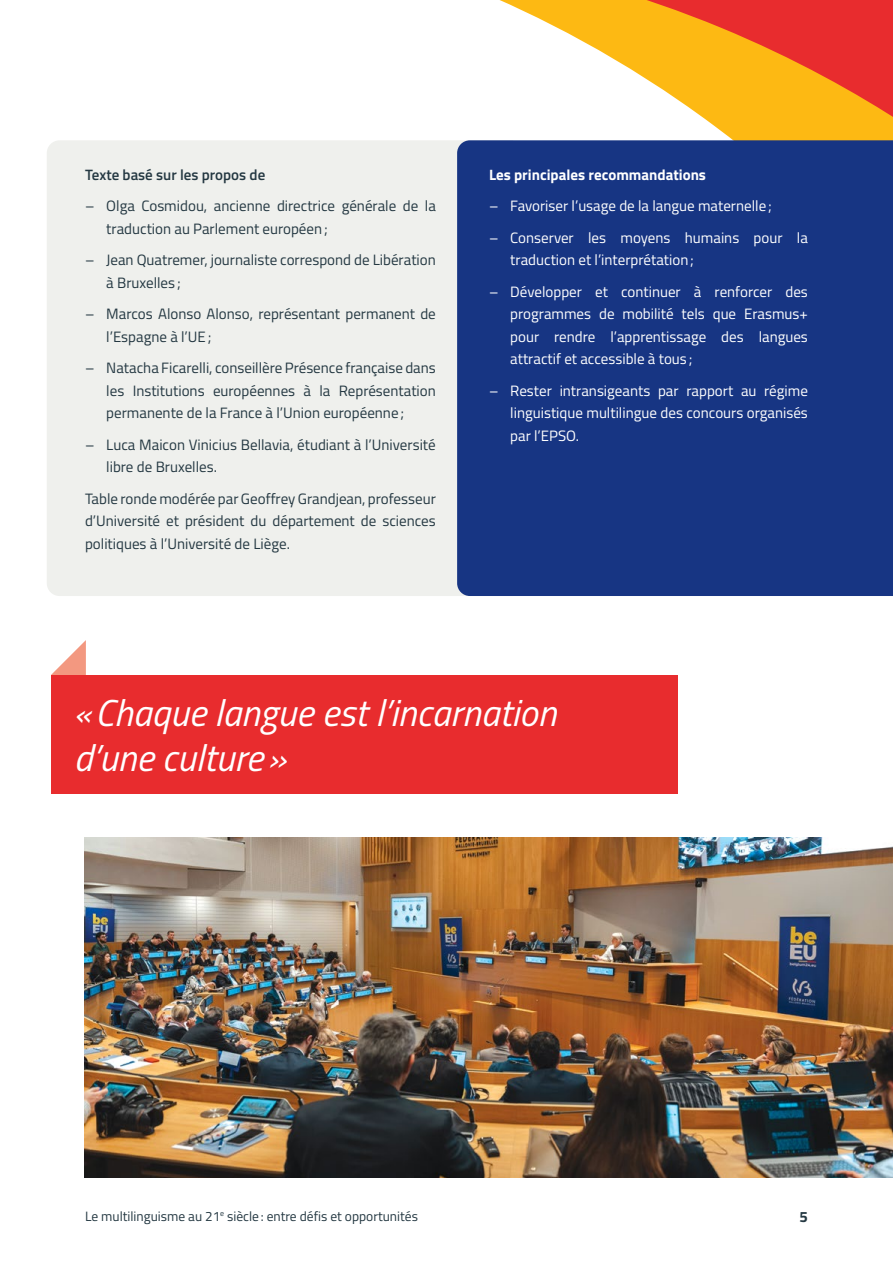
<style>
.page{position:relative;width:893px;height:1263px;background:#fff}
.page>*{position:absolute;margin:0;border:0;box-sizing:border-box;transform-origin:0 0}
.t1{font:italic 37.5px/45px "Titillium";color:#fff}
.t2{font:15px/22.5px "Titillium";color:#243842}
.t3{font:15px/22.5px "Titillium";color:#fff;text-align:justify}
.t4{font:700 15px "Titillium";color:#fff}
.t5{font:600 15px "Titillium";color:#243842}
.t6{font:700 15px "Titillium";color:#243842}
.t7{font:13.5px "Titillium";color:#243842}
</style>
<div class="page">
<img style="left:84px;top:838px;width:809px;height:340px">
<svg style="left:500px;top:0;width:393px;height:140px"></svg>
<svg style="left:602px;top:0;width:291px;height:125px;background:#f58f38"></svg>
<div style="left:47px;top:140px;width:410px;height:456px;background:#eff0ed"></div>
<div style="left:457px;top:140px;width:436px;height:456px;background:#173583"></div>
<div style="left:51px;top:675px;width:626px;height:119px;background:#e82c2e"></div>
<svg style="left:51px;top:640px;width:35px;height:35px"></svg>
<p class="t5" style="left:85px;top:163px;width:182px">Texte basé sur les propos de</p>
<p class="t2" style="left:106px;top:194px;width:331px;text-indent:-21px">– Olga Cosmidou, ancienne directrice générale de la traduction au Parlement européen;</p>
<p class="t2" style="left:106px;top:248px;width:331px;text-indent:-21px">– Jean Quatremer, journaliste correspond de Libération à Bruxelles ;</p>
<p class="t2" style="left:106px;top:302px;width:331px;text-indent:-21px">– Marcos Alonso Alonso, représentant permanent de l’Espagne à l’UE;</p>
<p class="t2" style="left:106px;top:356px;width:331px;text-align:justify;text-indent:-21px">– Natacha Ficarelli, conseillère Présence française dans les Institutions européennes à la Représentation permanente de la France à l’Union européenne;</p>
<p class="t2" style="left:106px;top:432px;width:331px;text-indent:-21px">– Luca Maicon Vinicius Bellavia, étudiant à l’Université libre de Bruxelles.</p>
<p class="t2" style="left:85px;top:486px;width:352px;text-align:justify">Table ronde modérée par Geoffrey Grandjean, professeur d’Université et président du département de sciences politiques à l’Université de Liège.</p>
<p class="t4" style="left:489px;top:163px;width:219px">Les principales recommandations</p>
<p class="t3" style="left:489px;top:194px;width:284px">– Favoriser l’usage de la langue maternelle;</p>
<p class="t3" style="left:510px;top:225px;width:299px;text-indent:-21px">– Conserver les moyens humains pour la traduction et l’interprétation;</p>
<p class="t3" style="left:510px;top:279px;width:299px;text-indent:-21px">– Développer et continuer à renforcer des programmes de mobilité tels que Erasmus+ pour rendre l’apprentissage des langues attractif et accessible à tous ;</p>
<p class="t3" style="left:510px;top:378px;width:299px;text-indent:-21px">– Rester intransigeants par rapport au régime linguistique multilingue des concours organisés par l’EPSO.</p>
<h1 class="t1" style="left:74px;top:688px;width:484px">«Chaque langue est l’incarnation d’une culture »</h1>
<p class="t7" style="left:85px;top:1206px;width:334px">Le multilinguisme au 21<sup>e</sup> siècle: entre défis et opportunités</p>
<p class="t6" style="left:799px;top:1205px;width:10px">5</p>
</div>
